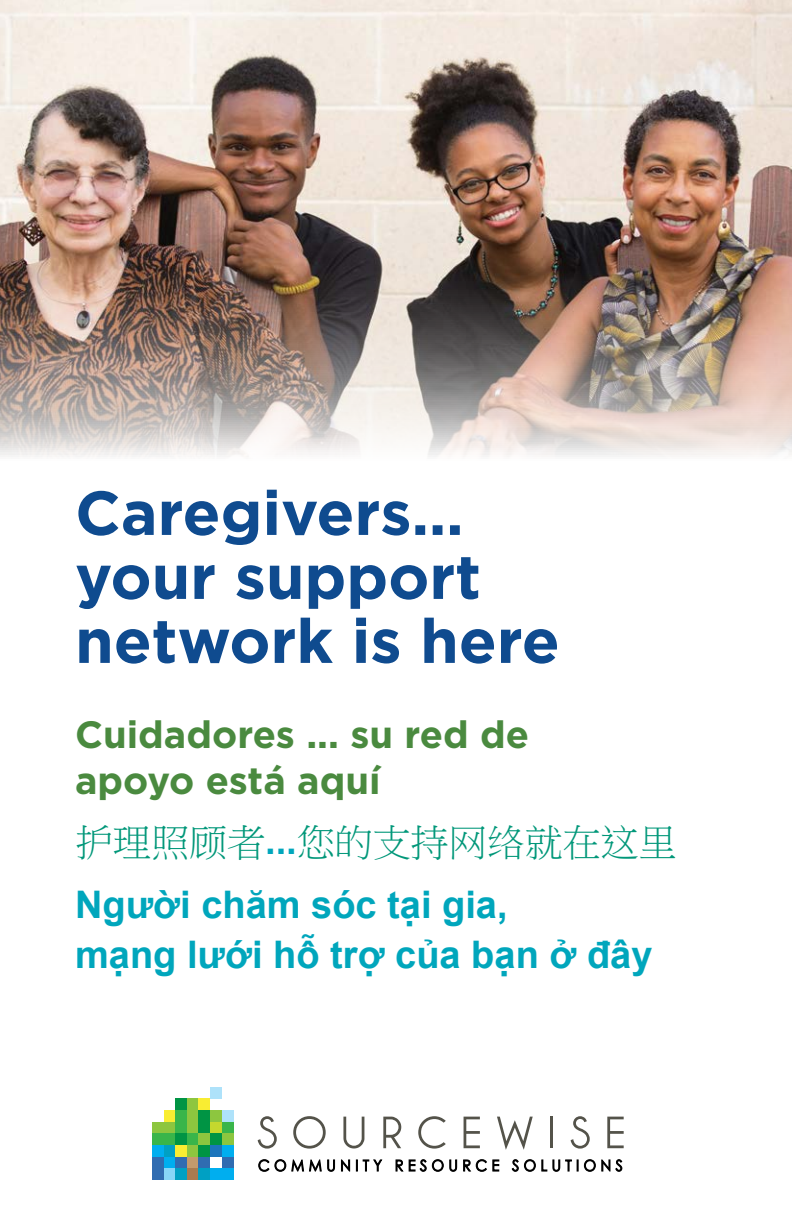
<style>
.page{position:relative;width:792px;height:1224px;background:#fff}
.page>*{position:absolute;margin:0;border:0;box-sizing:border-box;transform-origin:0 0}
.t1{font:700 62px/64px "Gotham";color:#0f4b8f}
.t2{font:700 38px/50px "Arial";color:#00a6bc}
.t3{font:700 38px/46px "Gotham";color:#4a8a3f}
.t4{font:38px "Ming Li U";color:#009779}
.s1{font-family:"Arial";font-weight:700;color:#00a6bc}
</style>
<div class="page">
<img style="left:0;top:0;width:792px;height:457px">
<div style="left:175px;top:1099px;width:12px;height:11px;background:#009444"></div>
<div style="left:187px;top:1099px;width:12px;height:11px;background:#8dc63f"></div>
<div style="left:199px;top:1099px;width:11px;height:11px;background:#f9ed32"></div>
<div style="left:164px;top:1110px;width:11px;height:12px;background:#f9ed32"></div>
<div style="left:175px;top:1110px;width:12px;height:12px;background:#39b54a"></div>
<div style="left:187px;top:1110px;width:12px;height:12px;background:#8dc63f"></div>
<div style="left:199px;top:1110px;width:11px;height:12px;background:#009444"></div>
<div style="left:210px;top:1110px;width:12px;height:12px;background:#8dc63f"></div>
<div style="left:152px;top:1122px;width:12px;height:12px;background:#8dc63f"></div>
<div style="left:164px;top:1122px;width:11px;height:12px;background:#8dc63f"></div>
<div style="left:175px;top:1122px;width:12px;height:12px;background:#39b54a"></div>
<div style="left:187px;top:1122px;width:12px;height:12px;background:#8dc63f"></div>
<div style="left:199px;top:1122px;width:11px;height:12px;background:#009444"></div>
<div style="left:210px;top:1122px;width:12px;height:12px;background:#c4d82e"></div>
<div style="left:222px;top:1122px;width:12px;height:12px;background:#39b54a"></div>
<div style="left:222px;top:1110px;width:12px;height:12px;background:#aee2fa"></div>
<div style="left:152px;top:1133px;width:12px;height:12px;background:#39b54a"></div>
<div style="left:164px;top:1133px;width:11px;height:12px;background:#39b54a"></div>
<div style="left:175px;top:1133px;width:12px;height:12px;background:#009444"></div>
<div style="left:187px;top:1133px;width:12px;height:12px;background:#39b54a"></div>
<div style="left:199px;top:1133px;width:11px;height:12px;background:#8dc63f"></div>
<div style="left:210px;top:1133px;width:12px;height:12px;background:#009444"></div>
<div style="left:222px;top:1133px;width:12px;height:12px;background:#8dc63f"></div>
<div style="left:152px;top:1145px;width:12px;height:12px;background:#00aeef"></div>
<div style="left:164px;top:1145px;width:11px;height:12px;background:#00a0c3"></div>
<div style="left:175px;top:1145px;width:12px;height:12px;background:#f9ed32"></div>
<div style="left:187px;top:1145px;width:12px;height:12px;background:#8dc63f"></div>
<div style="left:199px;top:1145px;width:11px;height:12px;background:#009444"></div>
<div style="left:210px;top:1145px;width:12px;height:12px;background:#1c75bc"></div>
<div style="left:222px;top:1145px;width:12px;height:12px;background:#00aeef"></div>
<div style="left:152px;top:1157px;width:12px;height:12px;background:#306cb1"></div>
<div style="left:164px;top:1157px;width:11px;height:12px;background:#00aeef"></div>
<div style="left:175px;top:1157px;width:12px;height:12px;background:#306cb1"></div>
<div style="left:187px;top:1157px;width:12px;height:12px;background:#c49a6c"></div>
<div style="left:199px;top:1157px;width:11px;height:12px;background:#306cb1"></div>
<div style="left:222px;top:1157px;width:12px;height:12px;background:#306cb1"></div>
<div style="left:152px;top:1168px;width:12px;height:12px;background:#306cb1"></div>
<div style="left:164px;top:1168px;width:11px;height:12px;background:#87d6f8"></div>
<div style="left:175px;top:1168px;width:12px;height:12px;background:#00a0c3"></div>
<div style="left:187px;top:1168px;width:12px;height:12px;background:#a97b50"></div>
<div style="left:199px;top:1168px;width:11px;height:12px;background:#00a0c3"></div>
<div style="left:210px;top:1168px;width:12px;height:12px;background:#00aeef"></div>
<div style="left:210px;top:1087px;width:12px;height:12px;background:#aee2fa"></div>
<div style="left:222px;top:1168px;width:12px;height:12px;background:#00aeef"></div>
<svg style="left:258px;top:1116px;width:19px;height:33px"></svg>
<svg style="left:293px;top:1116px;width:33px;height:33px"></svg>
<svg style="left:343px;top:1117px;width:21px;height:32px"></svg>
<svg style="left:383px;top:1117px;width:18px;height:31px"></svg>
<svg style="left:418px;top:1116px;width:28px;height:33px"></svg>
<svg style="left:464px;top:1117px;width:16px;height:31px"></svg>
<svg style="left:497px;top:1117px;width:36px;height:33px"></svg>
<hr style="left:550px;top:1117px;width:3px;height:31px;background:#54534a">
<svg style="left:571px;top:1116px;width:19px;height:33px"></svg>
<svg style="left:607px;top:1117px;width:17px;height:31px"></svg>
<svg style="left:259px;top:1160px;width:10px;height:11px"></svg>
<svg style="left:275px;top:1160px;width:11px;height:11px"></svg>
<svg style="left:292px;top:1160px;width:29px;height:11px"></svg>
<svg style="left:328px;top:1160px;width:7px;height:11px"></svg>
<svg style="left:341px;top:1160px;width:9px;height:11px"></svg>
<svg style="left:363px;top:1160px;width:19px;height:11px"></svg>
<svg style="left:396px;top:1160px;width:7px;height:11px"></svg>
<svg style="left:409px;top:1160px;width:17px;height:11px"></svg>
<svg style="left:432px;top:1160px;width:11px;height:11px"></svg>
<svg style="left:450px;top:1160px;width:7px;height:11px"></svg>
<svg style="left:463px;top:1160px;width:24px;height:11px"></svg>
<svg style="left:493px;top:1160px;width:6px;height:11px"></svg>
<svg style="left:512px;top:1160px;width:6px;height:11px"></svg>
<svg style="left:524px;top:1160px;width:12px;height:11px"></svg>
<svg style="left:542px;top:1160px;width:5px;height:11px"></svg>
<svg style="left:553px;top:1160px;width:7px;height:11px"></svg>
<svg style="left:566px;top:1160px;width:12px;height:11px"></svg>
<svg style="left:584px;top:1160px;width:12px;height:11px"></svg>
<svg style="left:602px;top:1160px;width:8px;height:11px"></svg>
<svg style="left:616px;top:1160px;width:6px;height:11px"></svg>
<h1 class="t1" style="left:75px;top:481px;width:486px">Caregivers… your support network is here</h1>
<p class="t3" style="left:75px;top:711px;width:456px">Cuidadores ... su red de apoyo está aquí</p>
<p class="t4" style="left:75px;top:824px;width:603px">护理照顾者<span class="s1">...</span>您的支持网络就在这里</p>
<p class="t2" style="left:75px;top:881px;width:579px">Người chăm sóc tại gia,<br>mạng lưới hỗ trợ của bạn ở đây</p>
</div>
